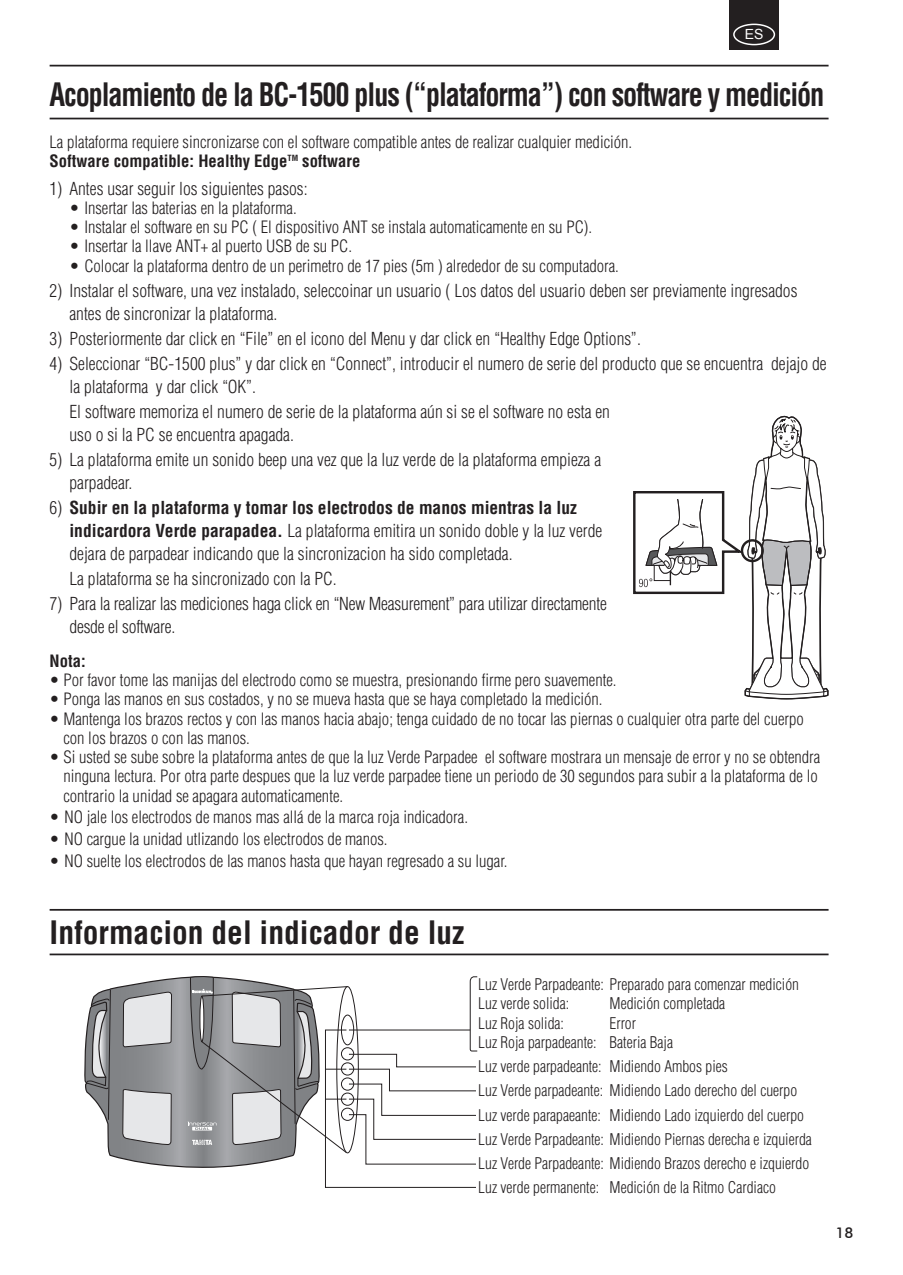
<style>
.page{position:relative;width:903px;height:1275px;background:#fff}
.page>*{position:absolute;margin:0;border:0;box-sizing:border-box;transform-origin:0 0}
.t1{font:700 condensed 31.5px "Helvetica";letter-spacing:-.04em;color:#231f20;scale:.9 1}
.t2{font:700 condensed 31.5px "Helvetica";color:#231f20}
.t3{font:300 condensed 17.5px/22.8px "Helvetica";color:#231f20}
.t4{font:300 condensed 16.62px/19.2px "Helvetica";color:#231f20}
.t5{font:700 condensed 16.62px "Helvetica";color:#231f20}
.t6{font:300 condensed 15.75px/24.2px "Helvetica";color:#231f20}
.t7{font:500 14.88px "Futura BT";color:#231f20}
.t8{font:14px "Arial";color:#fff}
.s1{font-weight:700}
</style>
<div class="page">
<div style="left:729px;top:0;width:50px;height:50px;background:#231f20"></div>
<div style="left:733px;top:24px;width:42px;height:21px;border:1px solid #fff;border-radius:50%"></div>
<hr style="left:50px;top:65px;width:778px;height:1px;background:#231f20">
<hr style="left:50px;top:118px;width:778px;height:1px;background:#231f20">
<hr style="left:50px;top:909px;width:778px;height:2px;background:#231f20">
<hr style="left:50px;top:953px;width:778px;height:2px;background:#231f20">
<svg style="left:633px;top:416px;width:195px;height:283px"></svg>
<svg style="left:84px;top:976px;width:394px;height:212px"></svg>
<p class="t8" style="left:745px;top:25px;width:20px">ES</p>
<h1 class="t1" style="left:50px;top:74px;width:862px">Acoplamiento de la BC-1500 plus (“plataforma”) con software y medición</h1>
<p class="t4" style="left:50px;top:132px;width:584px">La plataforma requiere sincronizarse con el software compatible antes de realizar cualquier medición.<br><span class="s1">Software compatible: Healthy Edge</span><sup>TM</sup> <span class="s1">software</span></p>
<p class="t3" style="left:50px;top:177px;width:259px">1) Antes usar seguir los siguientes pasos:</p>
<p class="t4" style="left:69px;top:198px;width:229px">• Insertar las baterias en la plataforma.</p>
<p class="t4" style="left:69px;top:217px;width:524px">• Instalar el software en su PC ( El dispositivo ANT se instala automaticamente en su PC).</p>
<p class="t4" style="left:69px;top:237px;width:284px">• Insertar la llave ANT+ al puerto USB de su PC.</p>
<p class="t4" style="left:69px;top:256px;width:551px">• Colocar la plataforma dentro de un perimetro de 17 pies (5m ) alrededor de su computadora.</p>
<p class="t3" style="left:69px;top:279px;width:729px;text-indent:-20px">2) Instalar el software, una vez instalado, seleccoinar un usuario ( Los datos del usuario deben ser previamente ingresados antes de sincronizar la plataforma.</p>
<p class="t3" style="left:50px;top:327px;width:593px">3) Posteriormente dar click en “File” en el icono del Menu y dar click en “Healthy Edge Options”.</p>
<p class="t3" style="left:69px;top:352px;width:759px;text-indent:-20px">4) Seleccionar “BC-1500 plus” y dar click en “Connect”, introducir el numero de serie del producto que se encuentra dejajo de la plataforma y dar click “OK”.</p>
<p class="t3" style="left:69px;top:400px;width:542px">El software memoriza el numero de serie de la plataforma aún si se el software no esta en uso o si la PC se encuentra apagada.</p>
<p class="t3" style="left:69px;top:448px;width:533px;text-indent:-20px">5) La plataforma emite un sonido beep una vez que la luz verde de la plataforma empieza a parpadear.</p>
<p class="t3" style="left:69px;top:496px;width:534px;text-indent:-20px">6) <span class="s1">Subir en la plataforma y tomar los electrodos de manos mientras la luz indicardora Verde parapadea.</span> La plataforma emitira un sonido doble y la luz verde dejara de parpadear indicando que la sincronizacion ha sido completada.</p>
<p class="t3" style="left:69px;top:567px;width:269px">La plataforma se ha sincronizado con la PC.</p>
<p class="t3" style="left:69px;top:592px;width:539px;text-indent:-20px">7) Para la realizar las mediciones haga click en “New Measurement” para utilizar directamente desde el software.</p>
<p class="t5" style="left:50px;top:650px;width:38px">Nota:</p>
<p class="t4" style="left:50px;top:670px;width:568px">• Por favor tome las manijas del electrodo como se muestra, presionando firme pero suavemente.</p>
<p class="t4" style="left:50px;top:690px;width:554px">• Ponga las manos en sus costados, y no se mueva hasta que se haya completado la medición.</p>
<p class="t4" style="left:63px;top:709px;width:742px;text-indent:-14px">• Mantenga los brazos rectos y con las manos hacia abajo; tenga cuidado de no tocar las piernas o cualquier otra parte del cuerpo con los brazos o con las manos.</p>
<p class="t4" style="left:63px;top:747px;width:758px;text-indent:-14px">• Si usted se sube sobre la plataforma antes de que la luz Verde Parpadee el software mostrara un mensaje de error y no se obtendra ninguna lectura. Por otra parte despues que la luz verde parpadee tiene un periodo de 30 segundos para subir a la plataforma de lo contrario la unidad se apagara automaticamente.</p>
<p class="t4" style="left:50px;top:808px;width:420px">• NO jale los electrodos de manos mas allá de la marca roja indicadora.</p>
<p class="t4" style="left:50px;top:829px;width:340px">• NO cargue la unidad utlizando los electrodos de manos.</p>
<p class="t4" style="left:50px;top:851px;width:459px">• NO suelte los electrodos de las manos hasta que hayan regresado a su lugar.</p>
<h1 class="t2" style="left:50px;top:913px;width:416px">Informacion del indicador de luz</h1>
<p class="t6" style="left:478px;top:975px;width:322px;line-height:19.2px">Luz Verde Parpadeante: Preparado para comenzar medición<br>Luz verde solida:</p>
<p class="t6" style="left:609px;top:991px;width:117px">Medición completada</p>
<p class="t6" style="left:478px;top:1011px;width:87px">Luz Roja solida:</p>
<p class="t6" style="left:478px;top:1013px;width:196px;line-height:19.2px;text-indent:131px">Error<br>Luz Roja parpadeante: Bateria Baja</p>
<p class="t6" style="left:478px;top:1054px;width:335px">Luz verde parpadeante: Midiendo Ambos pies<br>Luz Verde parpadeante: Midiendo Lado derecho del cuerpo Luz verde parapaeante: Midiendo Lado izquierdo del cuerpo Luz Verde Parpadeante: Midiendo Piernas derecha e izquierda Luz Verde Parpadeante: Midiendo Brazos derecho e izquierdo Luz verde permanente: Medición de la Ritmo Cardiaco</p>
<p class="t7" style="left:835px;top:1224px;width:19px">18</p>
</div>
